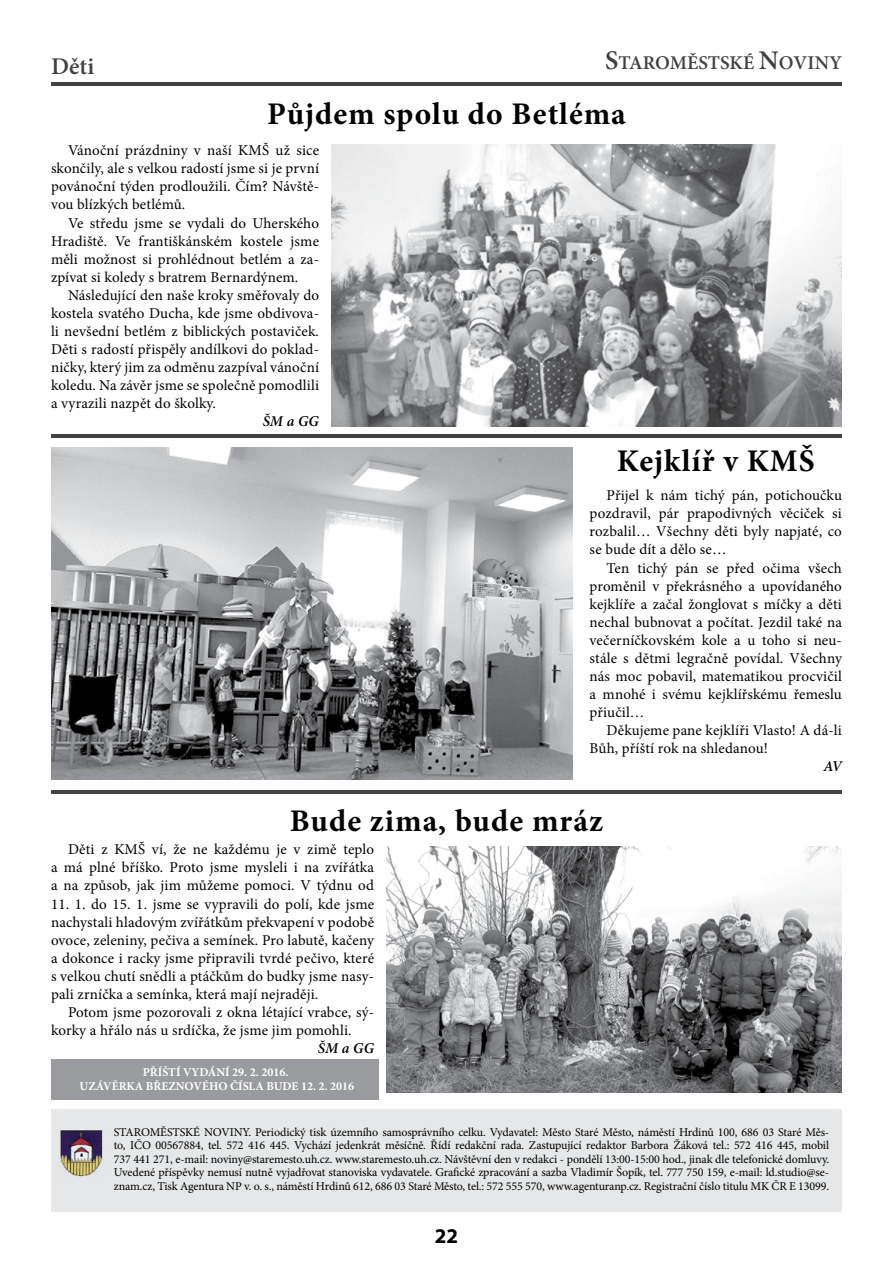
<style>
.page{position:relative;width:893px;height:1263px;background:#fff}
.page>*{position:absolute;margin:0;border:0;box-sizing:border-box;transform-origin:0 0}
.t1{font:700 31.5px "Minion Pro";letter-spacing:.03em;color:#000}
.t2{font:600 24px "Minion Pro";color:#414042}
.t3{font:700 21px "Myriad Pro";color:#000}
.t4{font:600 19.5px "Minion Pro";color:#414042}
.t5{font:15px/18px "Minion Pro";letter-spacing:.01em;color:#000;text-align:justify}
.t6{font:italic 600 15px "Minion Pro";letter-spacing:.005em;color:#000}
.t7{font:12px/13.5px "Minion Pro";letter-spacing:-.01em;color:#000;text-align:justify}
.t8{font:700 12px/13.5px "Minion Pro";color:#fff;text-align:center}
.s1{font-size:27px}
</style>
<div class="page">
<hr style="left:51px;top:82px;width:791px;height:3px;background:#414042">
<hr style="left:51px;top:790px;width:791px;height:3px;background:#414042">
<hr style="left:51px;top:434px;width:791px;height:4px;background:#414042">
<img style="left:332px;top:145px;width:510px;height:282px">
<img style="left:387px;top:847px;width:455px;height:246px">
<img style="left:51px;top:448px;width:522px;height:331px">
<div style="left:51px;top:1110px;width:791px;height:102px;background:#e6e7e8"></div>
<div style="left:51px;top:1059px;width:327px;height:40px;background:#999b9e"></div>
<img style="left:60px;top:1130px;width:43px;height:47px">
<h2 class="t2" style="left:51px;top:50px;width:45px">Děti</h2>
<h3 class="t4" style="left:605px;top:50px;width:238px"><span class="s1">S</span>TAROMĚSTSKÉ <span class="s1">N</span>OVINY</h3>
<h1 class="t1" style="left:267px;top:91px;width:360px">Půjdem spolu do Betléma</h1>
<p class="t5" style="left:51px;top:142px;width:270px;text-indent:17px">Vánoční prázdniny v naší KMŠ už sice skončily, ale s velkou radostí jsme si je první povánoční týden prodloužili. Čím? Návště&shy;vou blízkých betlémů.</p>
<p class="t5" style="left:51px;top:214px;width:270px;text-indent:17px">Ve středu jsme se vydali do Uherského Hradiště. Ve františkánském kostele jsme měli možnost si prohlédnout betlém a za&shy;zpívat si koledy s bratrem Bernardýnem.</p>
<p class="t5" style="left:51px;top:286px;width:270px;text-indent:17px">Následující den naše kroky směřovaly do kostela svatého Ducha, kde jsme obdivova&shy;li nevšední betlém z biblických postaviček.<br>Děti s radostí přispěly andílkovi do poklad&shy;ničky, který jim za odměnu zazpíval vánoční koledu. Na závěr jsme se společně pomodlili a vyrazili nazpět do školky.</p>
<p class="t6" style="left:263px;top:410px;width:58px">ŠM a GG</p>
<h1 class="t1" style="left:617px;top:438px;width:199px">Kejklíř v KMŠ</h1>
<p class="t5" style="left:590px;top:487px;width:254px;text-indent:17px">Přijel k nám tichý pán, potichoučku pozdravil, pár prapodivných věciček si rozbalil… Všechny děti byly napjaté, co se bude dít a dělo se…</p>
<p class="t5" style="left:590px;top:559px;width:254px;text-indent:17px">Ten tichý pán se před očima všech proměnil v překrásného a upovídaného kejklíře a začal žonglovat s míčky a děti nechal bubnovat a počítat. Jezdil také na večerníčkovském kole a u toho si neu&shy;stále s dětmi legračně povídal. Všechny nás moc pobavil, matematikou procvičil a mnohé i svému kejklířskému řemeslu přiučil…</p>
<p class="t5" style="left:590px;top:721px;width:254px;text-indent:17px">Děkujeme pane kejklíři Vlasto! A dá-li<br>Bůh, příští rok na shledanou!</p>
<p class="t6" style="left:823px;top:755px;width:20px">AV</p>
<h1 class="t1" style="left:290px;top:799px;width:315px">Bude zima, bude mráz</h1>
<p class="t5" style="left:51px;top:841px;width:325px;text-indent:17px">Děti z KMŠ ví, že ne každému je v zimě teplo a má plné bříško. Proto jsme mysleli i na zvířátka a na způsob, jak jim můžeme pomoci. V týdnu od</p>
<p class="t5" style="left:51px;top:895px;width:325px">11. 1. do 15. 1. jsme se vypravili do polí, kde jsme nachystali hladovým zvířátkům překvapení v podobě ovoce, zeleniny, pečiva a semínek. Pro labutě, kačeny a dokonce i racky jsme připravili tvrdé pečivo, které s velkou chutí snědli a ptáčkům do budky jsme nasy&shy;pali zrníčka a semínka, která mají nejraději.</p>
<p class="t5" style="left:51px;top:1003px;width:325px;text-indent:17px">Potom jsme pozorovali z okna létající vrabce, sý&shy;korky a hřálo nás u srdíčka, že jsme jim pomohli.</p>
<p class="t6" style="left:318px;top:1037px;width:58px">ŠM a GG</p>
<p class="t8" style="left:80px;top:1065px;width:276px">PŘÍŠTÍ VYDÁNÍ 29. 2. 2016.<br>UZÁVĚRKA BŘEZNOVÉHO ČÍSLA BUDE 12. 2. 2016</p>
<p class="t7" style="left:114px;top:1125px;width:717px">STAROMĚSTSKÉ NOVINY. Periodický tisk územního samosprávního celku. Vydavatel: Město Staré Město, náměstí Hrdinů 100, 686 03 Staré Měs&shy;to, IČO 00567884, tel. 572 416 445. Vychází jedenkrát měsíčně. Řídí redakční rada. Zastupující redaktor Barbora Žáková tel.: 572 416 445, mobil 737 441 271, e-mail: noviny@staremesto.uh.cz. www.staremesto.uh.cz. Návštěvní den v redakci - pondělí 13:00-15:00 hod., jinak dle telefonické domluvy.<br>Uvedené příspěvky nemusí nutně vyjadřovat stanoviska vydavatele. Grafické zpracování a sazba Vladimír Šopík, tel. 777 750 159, e-mail: ld.studio@se&shy;znam.cz, Tisk Agentura NP v. o. s., náměstí Hrdinů 612, 686 03 Staré Město, tel.: 572 555 570, www.agenturanp.cz. Registrační číslo titulu MK ČR E 13099.</p>
<h3 class="t3" style="left:435px;top:1222px;width:25px">22</h3>
</div>
